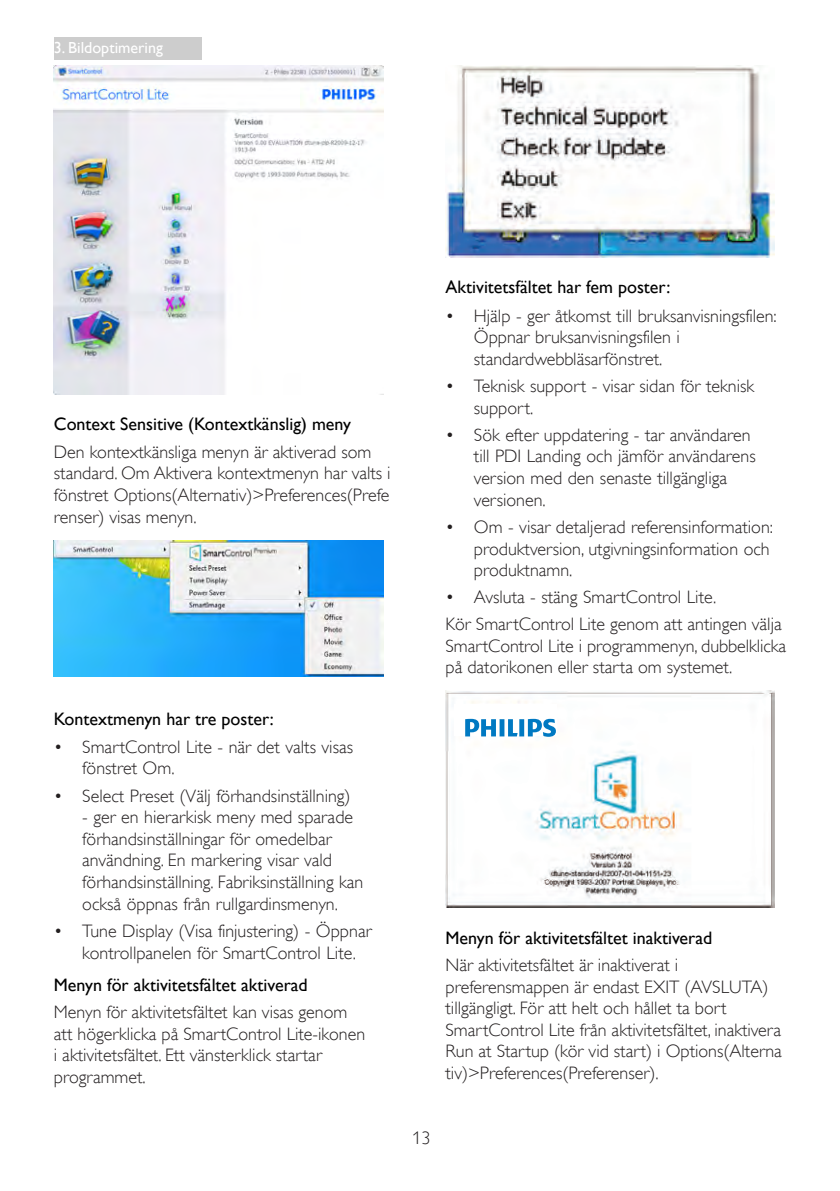
<style>
.page{position:relative;width:840px;height:1191px;background:#fff}
.page>*{position:absolute;margin:0;border:0;box-sizing:border-box;transform-origin:0 0}
.Bullet{font:18px/21.6px "Gill Sans Alt One WGL Light";color:#231f20}
.chapter-paragraph{font:18px/21.6px "Gill Sans Alt One WGL Light";color:#231f20}
.Heading_4{font:18px "Gill Sans Alt One WGL";color:#000}
.t1{font:16px "Gill Sans Alt One WGL";color:#fff}
</style>
<div class="page">
<div style="left:54px;top:37px;width:147px;height:23px;background:#cdcdcd"></div>
<img style="left:54px;top:66px;width:329px;height:329px">
<img style="left:54px;top:540px;width:329px;height:137px">
<img style="left:445px;top:66px;width:329px;height:192px">
<img style="left:445px;top:691px;width:329px;height:217px">
<div style="left:454px;top:704px;width:102px;height:32px;background:#fff"></div>
<svg style="left:465px;top:719px;width:90px;height:18px"></svg>
<p class="t1" style="left:54px;top:36px;width:110px">3. Bildoptimering</p>
<p class="Heading_4" style="left:54px;top:412px;width:298px">Context Sensitive (Kontextkänslig) meny</p>
<p class="chapter-paragraph" style="left:54px;top:441px;width:338px">Den kontextkänsliga menyn är aktiverad som standard. Om Aktivera kontextmenyn har valts i fönstret Options(Alternativ)&gt;Preferences(Prefe renser) visas menyn.</p>
<p class="Heading_4" style="left:54px;top:706px;width:221px">Kontextmenyn har tre poster:</p>
<p class="Bullet" style="left:82px;top:736px;width:272px;text-indent:-28px">• SmartControl Lite - när det valts visas fönstret Om.</p>
<p class="Bullet" style="left:54px;top:785px;width:298px">• Select Preset (Välj förhandsinställning)</p>
<p class="Bullet" style="left:82px;top:806px;width:282px">- ger en hierarkisk meny med sparade förhandsinställningar för omedelbar användning. En markering visar vald förhandsinställning. Fabriksinställning kan också öppnas från rullgardinsmenyn.</p>
<p class="Bullet" style="left:82px;top:920px;width:291px;text-indent:-28px">• Tune Display (Visa finjustering) - Öppnar kontrollpanelen för SmartControl Lite.</p>
<p class="Heading_4" style="left:54px;top:972px;width:255px">Menyn för aktivitetsfältet aktiverad</p>
<p class="chapter-paragraph" style="left:54px;top:1001px;width:312px">Menyn för aktivitetsfältet kan visas genom att högerklicka på SmartControl Lite-ikonen i aktivitetsfältet. Ett vänsterklick startar programmet.</p>
<p class="Heading_4" style="left:445px;top:275px;width:226px">Aktivitetsfältet har fem poster:</p>
<p class="Bullet" style="left:473px;top:305px;width:304px;text-indent:-28px">• Hjälp - ger åtkomst till bruksanvisningsfilen:<br>Öppnar bruksanvisningsfilen i standardwebbläsarfönstret.</p>
<p class="Bullet" style="left:473px;top:375px;width:281px;text-indent:-28px">• Teknisk support - visar sidan för teknisk support.</p>
<p class="Bullet" style="left:473px;top:424px;width:283px;text-indent:-28px">• Sök efter uppdatering - tar användaren till PDI Landing och jämför användarens version med den senaste tillgängliga versionen.</p>
<p class="Bullet" style="left:473px;top:516px;width:300px;text-indent:-28px">• Om - visar detaljerad referensinformation: produktversion, utgivningsinformation och produktnamn.</p>
<p class="Bullet" style="left:445px;top:587px;width:272px">• Avsluta - stäng SmartControl Lite.</p>
<p class="chapter-paragraph" style="left:445px;top:613px;width:342px">Kör SmartControl Lite genom att antingen välja<br>SmartControl Lite i programmenyn, dubbelklicka på datorikonen eller starta om systemet.</p>
<p class="Heading_4" style="left:445px;top:925px;width:268px">Menyn för aktivitetsfältet inaktiverad</p>
<p class="chapter-paragraph" style="left:445px;top:954px;width:338px">När aktivitetsfältet är inaktiverat i preferensmappen är endast EXIT (AVSLUTA) tillgängligt. För att helt och hållet ta bort SmartControl Lite från aktivitetsfältet, inaktivera Run at Startup (kör vid start) i Options(Alterna tiv)&gt;Preferences(Preferenser).</p>
<p class="chapter-paragraph" style="left:412px;top:1127px;width:19px">13</p>
</div>
